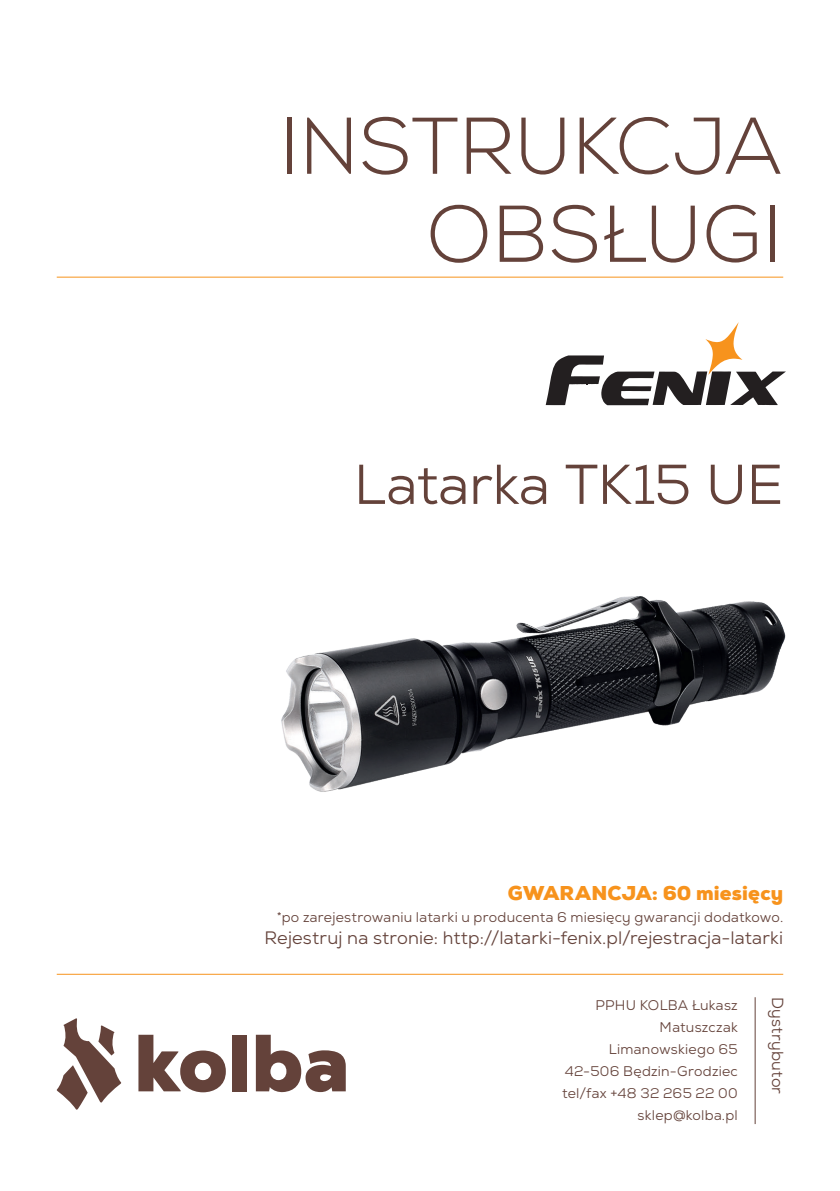
<style>
.page{position:relative;width:840px;height:1191px;background:#fff}
.page>*{position:absolute;margin:0;border:0;box-sizing:border-box;transform-origin:0 0}
.t1{font:300 80.2px/88px "Nexa";color:#64423a;text-align:right}
.t2{font:56px "Nexa";letter-spacing:-.005em;color:#64423a}
.t3{font:900 20px "Nexa";letter-spacing:.005em;color:#f7931d}
.t4{font:18px "Nexa";letter-spacing:.01em;color:#64423a}
.t5{font:16px "Nexa";letter-spacing:.015em;color:#64423a}
.t6{font:14px/22px "Nexa";letter-spacing:.02em;color:#64423a;text-align:right}
</style>
<div class="page">
<svg style="left:138px;top:1034px;width:88px;height:58px"></svg>
<div style="left:232px;top:1034px;width:15px;height:57px;background:#64423a"></div>
<svg style="left:256px;top:1034px;width:89px;height:58px"></svg>
<svg style="left:56px;top:1018px;width:65px;height:92px"></svg>
<hr style="left:57px;top:277px;width:725px;height:1px;background:#f7931d">
<hr style="left:57px;top:973px;width:725px;height:1px;background:#f7931d">
<hr style="left:754px;top:997px;width:1px;height:127px;background:#64423a">
<svg style="left:545px;top:322px;width:240px;height:83px"></svg>
<img style="left:148px;top:596px;width:638px;height:379px">
<h1 class="t1" style="left:279px;top:104px;width:504px">INSTRUKCJA<br>OBSŁUGI</h1>
<p class="t2" style="left:353px;top:449px;width:430px">Latarka TK15 UE</p>
<p class="t3" style="left:507px;top:880px;width:276px">GWARANCJA: 60 miesięcy</p>
<p class="t6" style="left:276px;top:906px;width:507px">*po zarejestrowaniu latarki u producenta 6 miesięcy gwarancji dodatkowo.</p>
<p class="t4" style="left:264px;top:926px;width:520px">Rejestruj na stronie: http://latarki-fenix.pl/rejestracja-latarki</p>
<p class="t6" style="left:562px;top:994px;width:177px">PPHU KOLBA Łukasz<br>Matuszczak<br>Limanowskiego 65<br>42-506 Będzin-Grodziec tel/fax +48 32 265 22 00 sklep@kolba.pl</p>
<p class="t5" style="left:787px;top:996px;width:99px;rotate:90deg">Dystrybutor</p>
</div>
